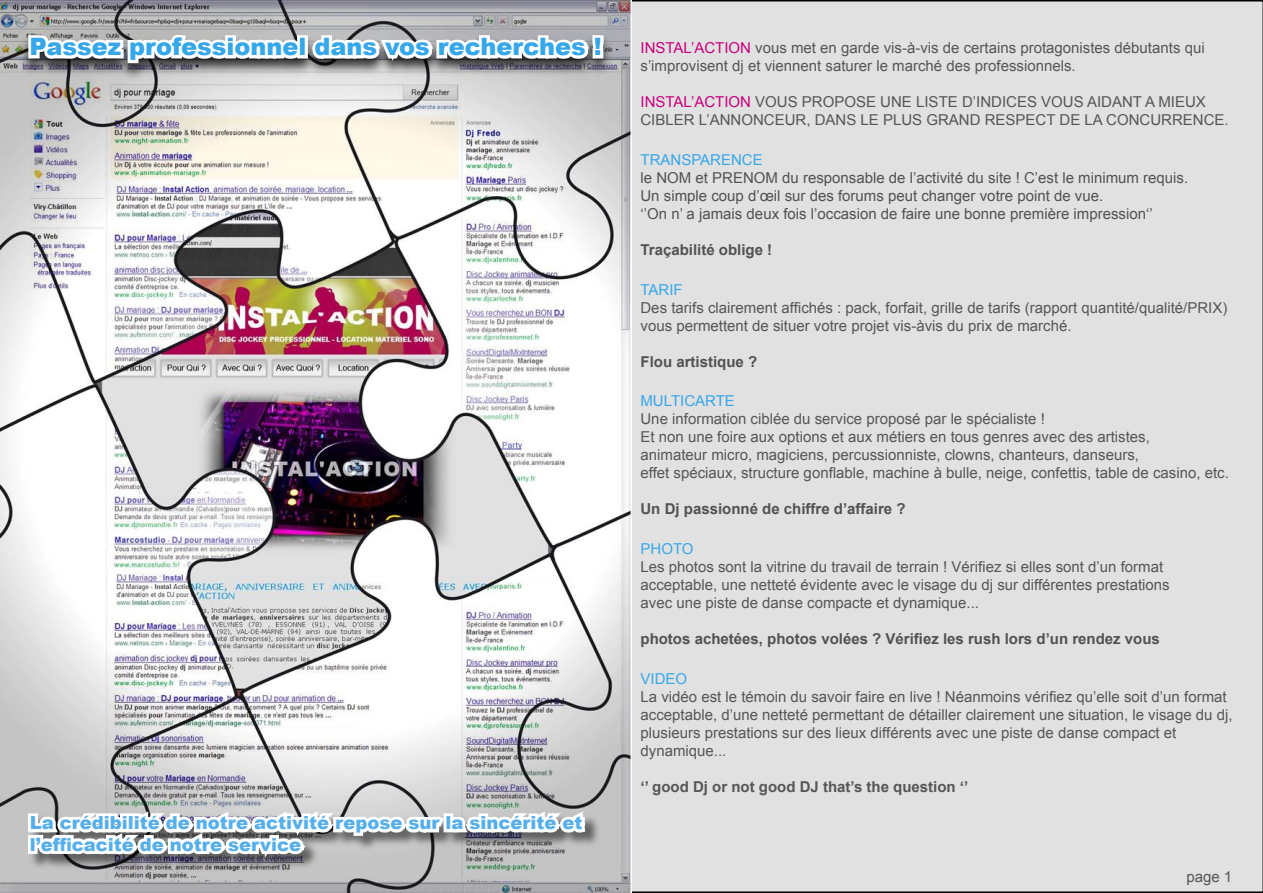
<style>
.page{position:relative;width:1263px;height:893px;background:#fff}
.page>*{position:absolute;margin:0;border:0;box-sizing:border-box;transform-origin:0 0}
.t1{font:900 24px "Arial";color:#36a7e9}
.t2{font:900 18px/21.6px "Arial";color:#57afea}
.t3{font:15px/18px "Arial";color:#565656}
.t4{font:15px "Arial";color:#525252}
.t5{font:700 15px "Arial";color:#525252}
.t6{font:700 15px "Arial";color:#565656}
.t7{font:15px "Arial";color:#36a7e9}
.s1{color:#c8007d}
.s2{color:#36a7e9}
</style>
<div class="page">
<div style="left:623px;top:0;width:640px;height:893px;background:#e1e1e1"></div>
<img style="left:0;top:1px;width:631px;height:892px">
<div style="left:16px;top:32px;width:598px;height:51px;background:#000;opacity:.75"></div>
<svg style="left:25px;top:30px;width:582px;height:41px"></svg>
<div style="left:28px;top:813px;width:573px;height:59px;background:#000;opacity:.51"></div>
<svg style="left:25px;top:807px;width:563px;height:62px"></svg>
<p class="t1" style="left:30px;top:34px;width:574px">Passez professionnel dans vos recherches !</p>
<p class="t2" style="left:30px;top:812px;width:554px">La crédibilité de notre activité repose sur la sincérité et l’efficacité de notre service</p>
<p class="t3" style="left:640px;top:39px;width:566px"><span class="s1">INSTAL’ACTION</span> vous met en garde vis-à-vis de certains protagonistes débutants qui</p>
<p class="t3" style="left:640px;top:57px;width:437px">s’improvisent dj et viennent saturer le marché des professionnels.</p>
<p class="t3" style="left:640px;top:93px;width:567px"><span class="s1">INSTAL’ACTION</span> VOUS PROPOSE UNE LISTE D’INDICES VOUS AIDANT A MIEUX</p>
<p class="t3" style="left:640px;top:111px;width:590px">CIBLER L’ANNONCEUR, DANS LE PLUS GRAND RESPECT DE LA CONCURRENCE.</p>
<p class="t7" style="left:640px;top:151px;width:124px">TRANSPARENCE</p>
<p class="t4" style="left:640px;top:169px;width:549px">le NOM et PRENOM du responsable de l’activité du site ! C’est le minimum requis.</p>
<p class="t4" style="left:640px;top:187px;width:464px">Un simple coup d’œil sur des forums peut changer votre point de vue.</p>
<p class="t4" style="left:640px;top:205px;width:514px">‘’On n’ a jamais deux fois l’occasion de faire une bonne première impression‘’</p>
<p class="t5" style="left:640px;top:241px;width:133px">Traçabilité oblige !</p>
<p class="t3" style="left:640px;top:280px;width:588px"><span class="s2">TARIF<br></span>Des tarifs clairement affichés : pack, forfait, grille de tarifs (rapport quantité/qualité/PRIX) vous permettent de situer votre projet vis-àvis du prix de marché.</p>
<p class="t5" style="left:640px;top:353px;width:118px">Flou artistique ?</p>
<p class="t7" style="left:640px;top:393px;width:96px">MULTICARTE</p>
<p class="t3" style="left:640px;top:410px;width:406px">Une information ciblée du service proposé par le spécialiste !</p>
<p class="t3" style="left:640px;top:428px;width:511px">Et non une foire aux options et aux métiers en tous genres avec des artistes,</p>
<p class="t3" style="left:640px;top:446px;width:500px">animateur micro, magiciens, percussionniste, clowns, chanteurs, danseurs,</p>
<p class="t3" style="left:640px;top:464px;width:590px">effet spéciaux, structure gonflable, machine à bulle, neige, confettis, table de casino, etc.</p>
<p class="t5" style="left:640px;top:501px;width:267px">Un Dj passionné de chiffre d’affaire ?</p>
<p class="t7" style="left:640px;top:540px;width:55px">PHOTO</p>
<p class="t3" style="left:640px;top:558px;width:524px">Les photos sont la vitrine du travail de terrain ! Vérifiez si elles sont d’un format</p>
<p class="t3" style="left:640px;top:576px;width:531px">acceptable, une netteté évidente avec le visage du dj sur différentes prestations</p>
<p class="t3" style="left:640px;top:594px;width:340px">avec une piste de danse compacte et dynamique...</p>
<p class="t5" style="left:640px;top:630px;width:521px">photos achetées, photos volées ? Vérifiez les rush lors d’un rendez vous</p>
<p class="t7" style="left:640px;top:670px;width:48px">VIDEO</p>
<p class="t3" style="left:640px;top:687px;width:593px">La vidéo est le témoin du savoir faire en live ! Néanmoins vérifiez qu’elle soit d’un format acceptable, d’une netteté permettant de détailler clairement une situation, le visage du dj, plusieurs prestations sur des lieux différents avec une piste de danse compact et</p>
<p class="t3" style="left:640px;top:741px;width:87px">dynamique...</p>
<p class="t6" style="left:640px;top:778px;width:329px">‘’ good Dj or not good DJ that’s the question ‘’</p>
<p class="t3" style="left:1186px;top:868px;width:47px">page 1</p>
</div>
